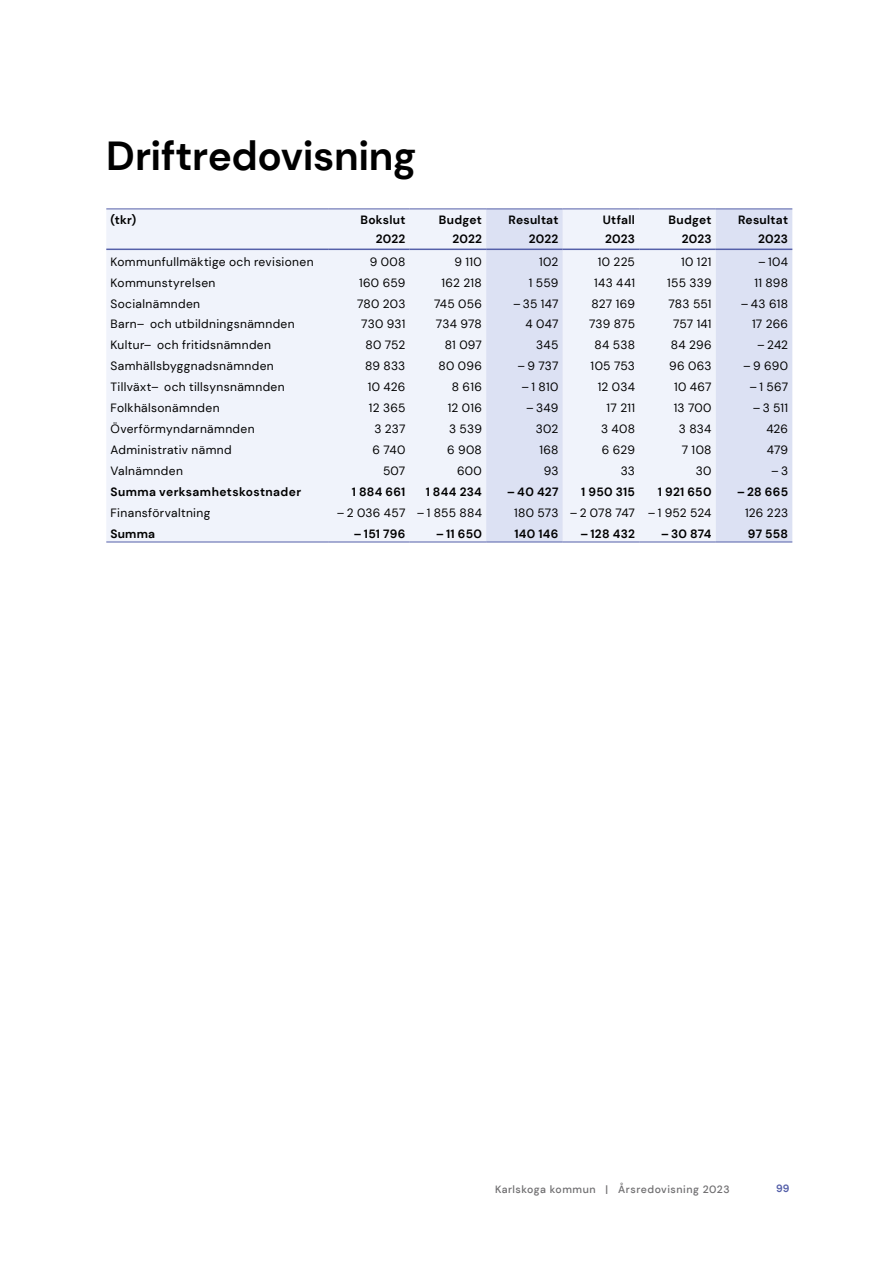
<style>
.page{position:relative;width:893px;height:1263px;background:#fff}
.page>*{position:absolute;margin:0;border:0;box-sizing:border-box;transform-origin:0 0}
.t1{font:700 40.5px "DM Sans";letter-spacing:-.01em;color:#000}
.t2{font:12px "DM Sans";letter-spacing:.025em;color:#000}
.t3{font:700 12px/19.5px "DM Sans";letter-spacing:.02em;color:#000;text-align:right}
.t4{font:12px "DM Sans";letter-spacing:.005em;color:#000}
.t5{font:500 10.5px "DM Sans";letter-spacing:.05em;color:#6f6e70}
.t6{font:700 10.5px "DM Sans";color:#5560a9}
</style>
<div class="page">
<div style="left:106px;top:210px;width:380px;height:332px;background:#f0f3fb"></div>
<svg style="left:486px;top:210px;width:306px;height:332px;fill:#e4e7f5"></svg>
<hr style="left:106px;top:209px;width:223px;height:1px;background:#5560a9">
<hr style="left:329px;top:209px;width:81px;height:1px;background:#5560a9">
<hr style="left:410px;top:209px;width:76px;height:1px;background:#5560a9">
<hr style="left:486px;top:209px;width:77px;height:1px;background:#5560a9">
<hr style="left:563px;top:209px;width:76px;height:1px;background:#5560a9">
<hr style="left:639px;top:209px;width:77px;height:1px;background:#5560a9">
<hr style="left:716px;top:209px;width:76px;height:1px;background:#5560a9">
<hr style="left:106px;top:249px;width:223px;height:1px;background:#5560a9">
<hr style="left:329px;top:249px;width:81px;height:1px;background:#5560a9">
<hr style="left:410px;top:249px;width:76px;height:1px;background:#5560a9">
<hr style="left:486px;top:249px;width:77px;height:1px;background:#5560a9">
<hr style="left:563px;top:249px;width:76px;height:1px;background:#5560a9">
<hr style="left:639px;top:249px;width:77px;height:1px;background:#5560a9">
<hr style="left:716px;top:249px;width:76px;height:1px;background:#5560a9">
<hr style="left:106px;top:542px;width:223px;height:1px;background:#5560a9">
<hr style="left:329px;top:542px;width:81px;height:1px;background:#5560a9">
<hr style="left:410px;top:542px;width:76px;height:1px;background:#5560a9">
<hr style="left:486px;top:542px;width:77px;height:1px;background:#5560a9">
<hr style="left:563px;top:542px;width:76px;height:1px;background:#5560a9">
<hr style="left:639px;top:542px;width:77px;height:1px;background:#5560a9">
<hr style="left:716px;top:542px;width:76px;height:1px;background:#5560a9">
<h1 class="t1" style="left:106px;top:130px;width:311px">Driftredovisning</h1>
<p class="t3" style="left:111px;top:210px;width:27px">(tkr)</p>
<p class="t3" style="left:360px;top:210px;width:46px">Bokslut<br>2022</p>
<p class="t3" style="left:439px;top:210px;width:44px">Budget<br>2022</p>
<p class="t3" style="left:508px;top:210px;width:52px">Resultat<br>2022</p>
<p class="t3" style="left:603px;top:210px;width:34px;text-align:left">Utfall<br>2023</p>
<p class="t3" style="left:669px;top:210px;width:44px">Budget<br>2023</p>
<p class="t3" style="left:738px;top:210px;width:52px">Resultat<br>2023</p>
<p class="t2" style="left:111px;top:254px;width:205px">Kommunfullmäktige och revisionen</p>
<p class="t2" style="left:370px;top:254px;width:37px">9 008</p>
<p class="t2" style="left:455px;top:254px;width:29px">9 110</p>
<p class="t2" style="left:539px;top:254px;width:21px">102</p>
<p class="t2" style="left:598px;top:254px;width:39px">10 225</p>
<p class="t2" style="left:681px;top:254px;width:32px">10 121</p>
<p class="t2" style="left:758px;top:254px;width:31px">– 104</p>
<p class="t2" style="left:111px;top:275px;width:106px">Kommunstyrelsen</p>
<p class="t2" style="left:359px;top:275px;width:48px">160 659</p>
<p class="t2" style="left:442px;top:275px;width:42px">162 218</p>
<p class="t2" style="left:529px;top:275px;width:31px">1 559</p>
<p class="t2" style="left:594px;top:275px;width:42px">143 441</p>
<p class="t2" style="left:667px;top:275px;width:46px">155 339</p>
<p class="t2" style="left:754px;top:275px;width:35px">11 898</p>
<p class="t2" style="left:111px;top:296px;width:91px">Socialnämnden</p>
<p class="t2" style="left:357px;top:296px;width:50px">780 203</p>
<p class="t2" style="left:434px;top:296px;width:49px">745 056</p>
<p class="t2" style="left:513px;top:296px;width:47px">– 35 147</p>
<p class="t2" style="left:591px;top:296px;width:45px">827 169</p>
<p class="t2" style="left:668px;top:296px;width:45px">783 551</p>
<p class="t2" style="left:741px;top:296px;width:49px">– 43 618</p>
<p class="t2" style="left:111px;top:317px;width:186px">Barn– och utbildningsnämnden</p>
<p class="t2" style="left:361px;top:317px;width:46px">730 931</p>
<p class="t2" style="left:436px;top:317px;width:47px">734 978</p>
<p class="t2" style="left:525px;top:317px;width:34px">4 047</p>
<p class="t2" style="left:589px;top:317px;width:47px">739 875</p>
<p class="t2" style="left:673px;top:317px;width:40px">757 141</p>
<p class="t2" style="left:752px;top:317px;width:38px">17 266</p>
<p class="t2" style="left:111px;top:338px;width:162px">Kultur– och fritidsnämnden</p>
<p class="t2" style="left:366px;top:338px;width:41px">80 752</p>
<p class="t2" style="left:445px;top:338px;width:39px">81 097</p>
<p class="t2" style="left:536px;top:338px;width:24px">345</p>
<p class="t2" style="left:594px;top:338px;width:42px">84 538</p>
<p class="t2" style="left:671px;top:338px;width:42px">84 296</p>
<p class="t2" style="left:757px;top:338px;width:32px">– 242</p>
<p class="t2" style="left:111px;top:359px;width:165px">Samhällsbyggnadsnämnden</p>
<p class="t2" style="left:365px;top:359px;width:42px">89 833</p>
<p class="t2" style="left:439px;top:359px;width:45px">80 096</p>
<p class="t2" style="left:517px;top:359px;width:42px">– 9 737</p>
<p class="t2" style="left:591px;top:359px;width:46px">105 753</p>
<p class="t2" style="left:669px;top:359px;width:44px">96 063</p>
<p class="t2" style="left:743px;top:359px;width:46px">– 9 690</p>
<p class="t2" style="left:111px;top:380px;width:176px">Tillväxt– och tillsynsnämnden</p>
<p class="t2" style="left:368px;top:380px;width:39px">10 426</p>
<p class="t2" style="left:452px;top:380px;width:32px">8 616</p>
<p class="t2" style="left:522px;top:380px;width:38px">– 1 810</p>
<p class="t2" style="left:598px;top:380px;width:39px">12 034</p>
<p class="t2" style="left:674px;top:380px;width:39px">10 467</p>
<p class="t2" style="left:749px;top:380px;width:40px">– 1 567</p>
<p class="t2" style="left:111px;top:400px;width:111px">Folkhälsonämnden</p>
<p class="t2" style="left:369px;top:400px;width:38px">12 365</p>
<p class="t2" style="left:448px;top:400px;width:36px">12 016</p>
<p class="t2" style="left:526px;top:400px;width:34px">– 349</p>
<p class="t2" style="left:607px;top:400px;width:30px">17 211</p>
<p class="t2" style="left:674px;top:400px;width:39px">13 700</p>
<p class="t2" style="left:753px;top:400px;width:37px">– 3 511</p>
<p class="t2" style="left:111px;top:421px;width:146px">Överförmyndarnämnden</p>
<p class="t2" style="left:374px;top:421px;width:33px">3 237</p>
<p class="t2" style="left:449px;top:421px;width:34px">3 539</p>
<p class="t2" style="left:536px;top:421px;width:24px">302</p>
<p class="t2" style="left:601px;top:421px;width:36px">3 408</p>
<p class="t2" style="left:679px;top:421px;width:34px">3 834</p>
<p class="t2" style="left:766px;top:421px;width:23px">426</p>
<p class="t2" style="left:111px;top:442px;width:123px">Administrativ nämnd</p>
<p class="t2" style="left:373px;top:442px;width:34px">6 740</p>
<p class="t2" style="left:447px;top:442px;width:36px">6 908</p>
<p class="t2" style="left:539px;top:442px;width:21px">168</p>
<p class="t2" style="left:602px;top:442px;width:35px">6 629</p>
<p class="t2" style="left:682px;top:442px;width:31px">7 108</p>
<p class="t2" style="left:767px;top:442px;width:23px">479</p>
<p class="t2" style="left:111px;top:463px;width:74px">Valnämnden</p>
<p class="t2" style="left:383px;top:463px;width:24px">507</p>
<p class="t2" style="left:457px;top:463px;width:26px">600</p>
<p class="t2" style="left:544px;top:463px;width:16px">93</p>
<p class="t2" style="left:621px;top:463px;width:16px">33</p>
<p class="t2" style="left:696px;top:463px;width:17px">30</p>
<p class="t2" style="left:771px;top:463px;width:18px">–3</p>
<p class="t3" style="left:111px;top:482px;width:192px">Summa verksamhetskostnader</p>
<p class="t3" style="left:352px;top:482px;width:55px">1 884 661</p>
<p class="t3" style="left:426px;top:482px;width:58px">1 844 234</p>
<p class="t3" style="left:507px;top:482px;width:53px">– 40 427</p>
<p class="t3" style="left:581px;top:482px;width:55px">1 950 315</p>
<p class="t3" style="left:658px;top:482px;width:55px">1 921 650</p>
<p class="t3" style="left:737px;top:482px;width:52px">– 28 665</p>
<p class="t2" style="left:111px;top:505px;width:101px">Finansförvaltning</p>
<p class="t2" style="left:337px;top:505px;width:147px">– 2 036 457 – 1 855 884</p>
<p class="t4" style="left:514px;top:505px;width:199px">180 573 – 2 078 747 – 1 952 524</p>
<p class="t2" style="left:745px;top:505px;width:44px">126 223</p>
<p class="t3" style="left:111px;top:523px;width:46px">Summa</p>
<p class="t3" style="left:354px;top:523px;width:53px">– 151 796</p>
<p class="t3" style="left:436px;top:523px;width:47px">– 11 650</p>
<p class="t3" style="left:514px;top:523px;width:46px">140 146</p>
<p class="t3" style="left:580px;top:523px;width:56px">– 128 432</p>
<p class="t3" style="left:661px;top:523px;width:52px">– 30 874</p>
<p class="t3" style="left:748px;top:523px;width:42px">97 558</p>
<p class="t5" style="left:495px;top:1182px;width:236px">Karlskoga kommun | Årsredovisning 2023</p>
<p class="t6" style="left:776px;top:1182px;width:15px">99</p>
</div>
